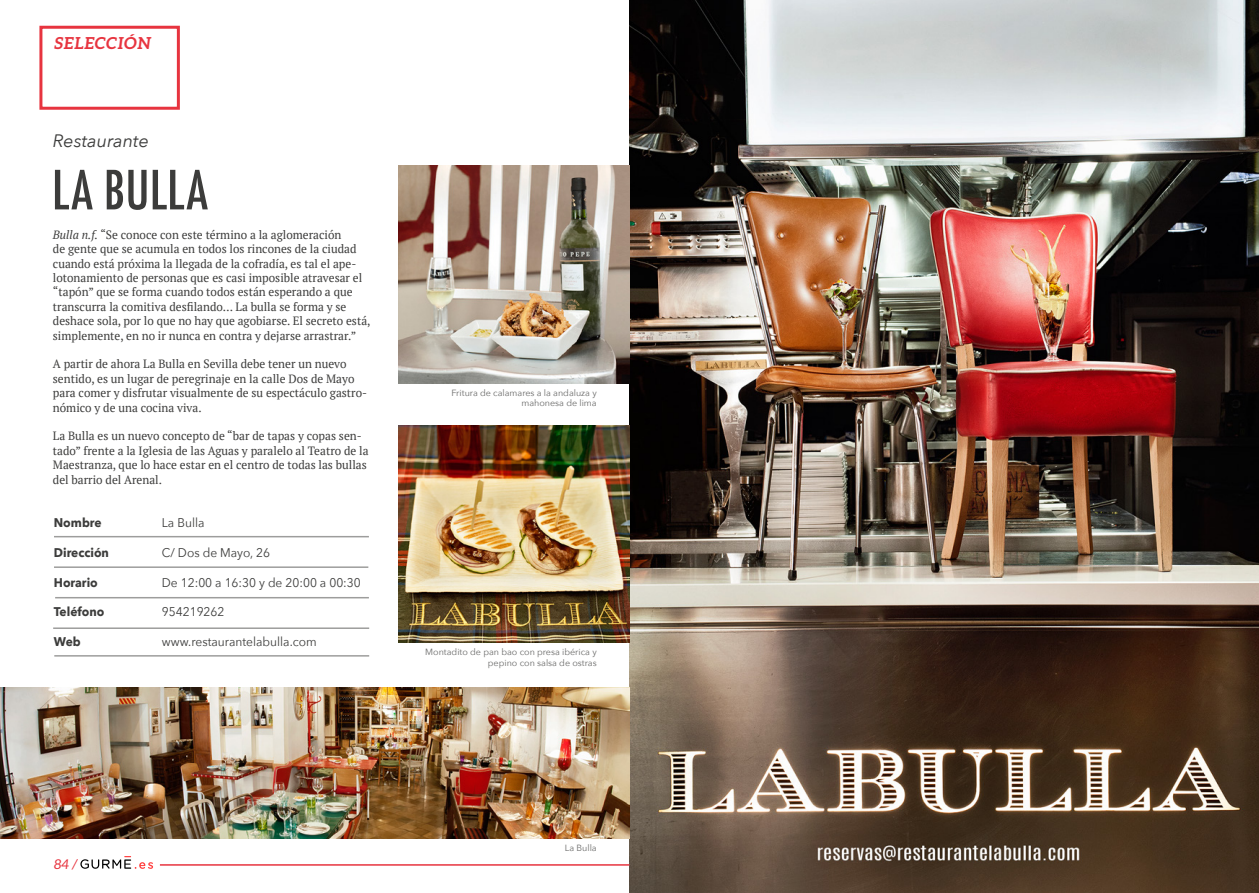
<style>
.page{position:relative;width:1259px;height:893px;background:#fff}
.page>*{position:absolute;margin:0;border:0;box-sizing:border-box;transform-origin:0 0}
.t1{font:500 condensed 52.5px "Futura";color:#3c3c3b}
.t2{font:italic 18px "Avenir Next";color:#3c3c3b}
.t3{font:italic 700 16.5px "Aleo";color:#e7343f}
.t4{font:italic 13.5px "Aleo";color:#e7343f}
.t5{font:12.6px "Avenir Next";color:#3c3c3b;scale:.95 1}
.t6{font:700 12.6px "Avenir Next";color:#3c3c3b;scale:.95 1}
.t7{font:12px/14.4px "PT Serif";color:#3c3c3b}
.t8{font:9px/10.8px "Avenir Next";color:#6b6b6a;text-align:right}
.s1{font-style:italic}
</style>
<div class="page">
<img style="left:629px;top:0;width:630px;height:893px">
<div style="left:39px;top:26px;width:141px;height:84px;border:3px solid #e7343f"></div>
<hr style="left:160px;top:864px;width:469px;height:2px;background:#e7343f">
<svg style="left:80px;top:856px;width:73px;height:13px"></svg>
<img style="left:0;top:688px;width:629px;height:151px">
<hr style="left:54px;top:536px;width:315px;height:1px;background:#9d9d9c">
<hr style="left:54px;top:566px;width:314px;height:2px;background:#9d9d9c">
<hr style="left:55px;top:597px;width:314px;height:1px;background:#9d9d9c">
<hr style="left:53px;top:627px;width:316px;height:2px;background:#9d9d9c">
<hr style="left:54px;top:655px;width:315px;height:2px;background:#9d9d9c">
<img style="left:398px;top:425px;width:231px;height:218px">
<img style="left:398px;top:166px;width:231px;height:218px">
<h3 class="t3" style="left:54px;top:33px;width:99px">SELECCIÓN</h3>
<h2 class="t2" style="left:53px;top:126px;width:98px">Restaurante</h2>
<h1 class="t1" style="left:52px;top:156px;width:157px">LA BULLA</h1>
<p class="t7" style="left:53px;top:227px;width:319px"><span class="s1">Bulla n.f.</span> “Se conoce con este término a la aglomeración<br>de gente que se acumula en todos los rincones de la ciudad cuando está próxima la llegada de la cofradía, es tal el ape&shy;lotonamiento de personas que es casi imposible atravesar el “tapón” que se forma cuando todos están esperando a que transcurra la comitiva desfilando… La bulla se forma y se deshace sola, por lo que no hay que agobiarse. El secreto está, simplemente, en no ir nunca en contra y dejarse arrastrar.”</p>
<p class="t7" style="left:53px;top:357px;width:316px">A partir de ahora La Bulla en Sevilla debe tener un nuevo sentido, es un lugar de peregrinaje en la calle Dos de Mayo para comer y disfrutar visualmente de su espectáculo gastro&shy;nómico y de una cocina viva.</p>
<p class="t7" style="left:53px;top:429px;width:317px">La Bulla es un nuevo concepto de “bar de tapas y copas sen&shy;tado” frente a la Iglesia de las Aguas y paralelo al Teatro de la Maestranza, que lo hace estar en el centro de todas las bullas del barrio del Arenal.</p>
<p class="t6" style="left:54px;top:512px;width:52px">Nombre</p>
<p class="t5" style="left:162px;top:512px;width:46px">La Bulla</p>
<p class="t6" style="left:54px;top:542px;width:60px">Dirección</p>
<p class="t5" style="left:162px;top:542px;width:115px">C/ Dos de Mayo, 26</p>
<p class="t6" style="left:54px;top:572px;width:48px">Horario</p>
<p class="t5" style="left:162px;top:572px;width:211px">De 12:00 a 16:30 y de 20:00 a 00:30</p>
<p class="t6" style="left:54px;top:601px;width:55px">Teléfono</p>
<p class="t5" style="left:162px;top:601px;width:67px">954219262</p>
<p class="t6" style="left:54px;top:631px;width:30px">Web</p>
<p class="t5" style="left:162px;top:631px;width:164px">www.restaurantelabulla.com</p>
<p class="t8" style="left:451px;top:387px;width:147px">Fritura de calamares a la andaluza y mahonesa de lima</p>
<p class="t8" style="left:425px;top:646px;width:173px">Montadito de pan bao con presa ibérica y pepino con salsa de ostras</p>
<p class="t4" style="left:54px;top:856px;width:25px">84 /</p>
<p class="t8" style="left:565px;top:842px;width:33px">La Bulla</p>
</div>
